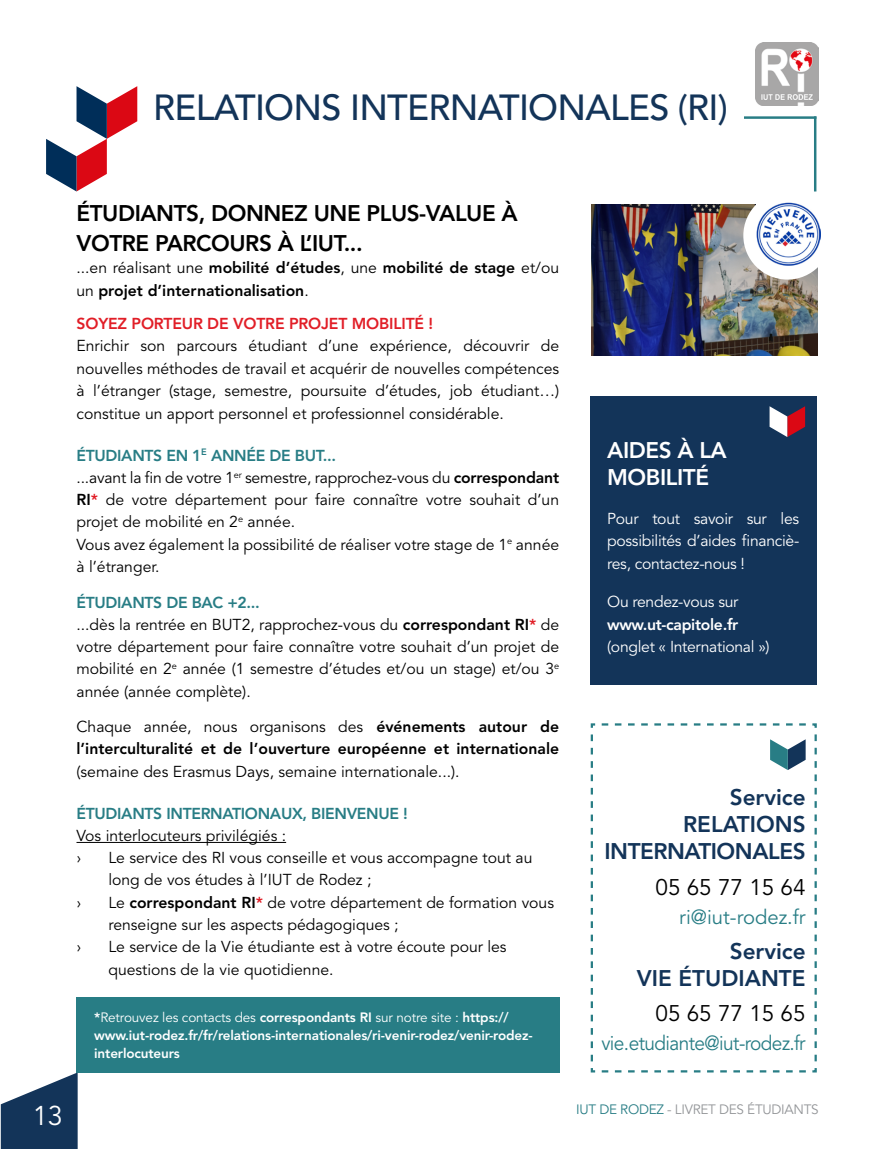
<style>
.page{position:relative;width:893px;height:1149px;background:#fff}
.page>*{position:absolute;margin:0;border:0;box-sizing:border-box;transform-origin:0 0}
.t1{font:500 36px "Avenir LT Std";letter-spacing:-.02em;color:#133459}
.t2{font:27px "Avenir LT Std";color:#fff}
.t3{font:800 22.5px/29.7px "Avenir LT Std";letter-spacing:-.02em;color:#000}
.t4{font:800 22.5px/27px "Avenir LT Std";color:#133459}
.t5{font:22.5px "Avenir LT Std";color:#000}
.t6{font:800 22.5px/27px "Avenir LT Std";letter-spacing:-.02em;color:#fff}
.t7{font:20.25px "Avenir LT Std";letter-spacing:-.03em;color:#287d85;scale:.94 1}
.t8{font:20.25px "Avenir LT Std";letter-spacing:-.03em;color:#287d85}
.t9{font:15.75px/22.3px "Avenir LT Std";color:#000}
.t10{font:800 15.75px/22.5px "Avenir LT Std";color:#000}
.t11{font:15.75px/22.5px "Avenir LT Std";letter-spacing:-.02em;color:#fff;text-align:justify}
.t12{font:800 15.75px "Avenir LT Std";letter-spacing:-.01em;color:#e11e27}
.t13{font:800 15.75px "Avenir LT Std";letter-spacing:-.02em;color:#287d85}
.t14{font:800 15.75px "Avenir LT Std";letter-spacing:-.02em;color:#fff}
.t15{font:800 13.5px/18px "Avenir LT Std";letter-spacing:-.01em;color:#fff}
.t16{font:13.5px "Avenir LT Std";letter-spacing:-.02em;color:#939598}
.s1{font-weight:400}
.s2{font-weight:800;color:#287d85}
.s3{font-weight:800}
.s4{font-weight:800;color:#e11e27}
.s5{color:#287d85}
</style>
<div class="page">
<svg style="left:46px;top:86px;width:91px;height:105px"></svg>
<svg style="left:1px;top:1072px;width:77px;height:76px"></svg>
<hr style="left:156px;top:116px;width:660px;height:3px;background:#287d85">
<hr style="left:814px;top:116px;width:2px;height:75px;background:#287d85">
<div style="left:76px;top:997px;width:484px;height:75px;background:#287d85"></div>
<svg style="left:590px;top:723px;width:227px;height:350px"></svg>
<svg style="left:770px;top:739px;width:36px;height:30px"></svg>
<img style="left:592px;top:204px;width:225px;height:151px">
<div style="left:590px;top:396px;width:226px;height:288px;background:#133459"></div>
<svg style="left:770px;top:406px;width:35px;height:31px"></svg>
<hr style="left:76px;top:841px;width:210px;height:1px;background:#000">
<img style="left:756px;top:42px;width:63px;height:63px">
<div style="left:743px;top:191px;width:88px;height:88px;background:#fff;border-radius:50%"></div>
<img style="left:757px;top:202px;width:63px;height:64px">
<div style="left:153px;top:93px;width:590px;height:27px;background:#fff"></div>
<h1 class="t1" style="left:153px;top:87px;width:123px">RELATION</h1>
<h1 class="t1" style="left:321px;top:87px;width:220px">S INTERNATIONALE</h1>
<h1 class="t1" style="left:649px;top:87px;width:80px">S (RI)</h1>
<h3 class="t3" style="left:76px;top:198px;width:439px">Étudiants, do nnez une plus-valu e à votre parcou rs à l’IUT...</h3>
<p class="t10" style="left:76px;top:256px;width:484px"><span class="s1">...en réalisant une</span> mobilité d’études<span class="s1">, une</span> mobilité de stage <span class="s1">et/ou un</span> projet d’internationalisation<span class="s1">.</span></p>
<p class="t12" style="left:76px;top:314px;width:358px">Soyez po rteur de votre proj et mob ilité !</p>
<p class="t9" style="left:76px;top:335px;width:484px;text-align:justify">Enrichir son parcours étudiant d’une expérience, découvrir de nouvelles méthodes de travail et acquérir de nouvelles compétences à l’étranger (stage, semestre, poursuite d’études, job étudiant…) constitue un apport personnel et professionnel considérable.</p>
<p class="t9" style="left:76px;top:444px;width:484px"><span class="s2">Étudiants en 1</span><sup>e</sup> <span class="s2">année de BUT...<br></span>...avant la fin de votre 1<sup>er</sup> semestre, rapprochez-vous du <span class="s3">correspondant RI</span><span class="s4">*</span> de votre département pour faire connaître votre souhait d’un projet de mobilité en 2<sup>e</sup> année.<br>Vous avez également la possibilité de réaliser votre stage de 1<sup>e</sup> année à l’étranger.</p>
<p class="t9" style="left:76px;top:591px;width:484px"><span class="s2">Étudiants de BAC +2...<br></span>...dès la rentrée en BUT2, rapprochez-vous du <span class="s3">correspondant RI</span><span class="s4">*</span> de votre département pour faire connaître votre souhait d’un projet de mobilité en 2<sup>e</sup> année (1 semestre d’études et/ou un stage) et/ou 3<sup>e </sup>année (année complète).</p>
<p class="t10" style="left:77px;top:715px;width:484px"><span class="s1">Chaque année, nous organisons des</span> événements autour de l’interculturalité et de l’ouverture européenne et internationale</p>
<p class="t9" style="left:77px;top:760px;width:385px">(semaine des Erasmus Days, semaine internationale...).</p>
<p class="t13" style="left:77px;top:803px;width:333px">Étudiants internatio naux, bienvenue !</p>
<p class="t9" style="left:77px;top:824px;width:211px">Vos interlocuteurs privilégiés : ›</p>
<p class="t9" style="left:108px;top:846px;width:425px">Le service des RI vous conseille et vous accompagne tout au long de vos études à l’IUT de Rodez ;</p>
<p class="t9" style="left:77px;top:891px;width:6px">›</p>
<p class="t9" style="left:108px;top:891px;width:447px">Le <span class="s3">correspondant RI</span><span class="s4">*</span> de votre département de formation vous renseigne sur les aspects pédagogiques ;</p>
<p class="t9" style="left:77px;top:935px;width:6px">›</p>
<p class="t9" style="left:108px;top:935px;width:400px">Le service de la Vie étudiante est à votre écoute pour les questions de la vie quotidienne.</p>
<p class="t15" style="left:94px;top:1007px;width:440px">*<span class="s1">Retrouvez les contacts des</span> correspondants RI <span class="s1">sur notre site :</span> https:// www.iut-rodez.fr/fr/relations-internationales/ri-venir-rodez/venir-rodez&shy;interlocuteurs</p>
<h2 class="t2" style="left:33px;top:1099px;width:32px">13</h2>
<h3 class="t6" style="left:607px;top:437px;width:121px">Aides à la mobilité</h3>
<p class="t11" style="left:607px;top:507px;width:194px">Pour tout savoir sur les possibilités d’aides financiè&shy;res, contactez-nous !</p>
<p class="t11" style="left:607px;top:590px;width:133px">Ou rendez-vous sur</p>
<p class="t14" style="left:607px;top:614px;width:133px">www.ut-capitole.fr</p>
<p class="t11" style="left:607px;top:635px;width:164px">(onglet « International »)</p>
<h3 class="t4" style="left:683px;top:783px;width:124px;text-indent:47px">Service<br>RELATIONS</h3>
<h3 class="t4" style="left:604px;top:837px;width:14px">INTERNATI</h3>
<h3 class="t4" style="left:717px;top:837px;width:76px">ONALES</h3>
<h3 class="t5" style="left:655px;top:873px;width:152px">05 65 77 15 64</h3>
<p class="t8" style="left:679px;top:904px;width:128px">ri@iut-rodez.fr</p>
<h3 class="t4" style="left:730px;top:937px;width:77px">Service</h3>
<h3 class="t4" style="left:637px;top:964px;width:13px">VIE</h3>
<h3 class="t4" style="left:679px;top:964px;width:58px">ÉTUDIANTE</h3>
<h3 class="t5" style="left:655px;top:1000px;width:152px">05 65 77 15 65</h3>
<p class="t7" style="left:601px;top:1031px;width:219px">vie.etudiante@iut-rodez.fr</p>
<p class="t16" style="left:576px;top:1101px;width:244px"><span class="s5">IUT de Rodez</span> - Livret deS ÉTUDIANTS</p>
</div>
